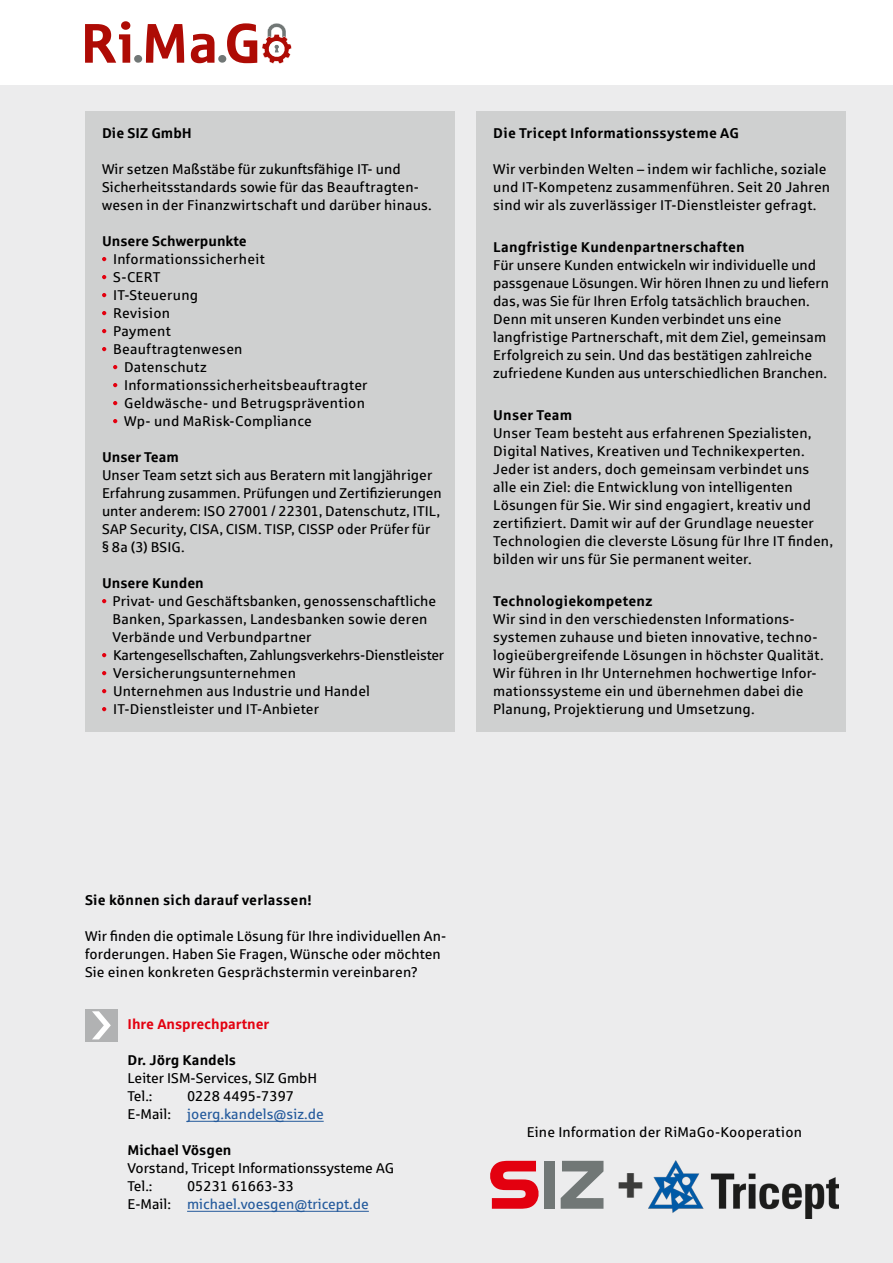
<style>
.page{position:relative;width:893px;height:1263px;background:#fff}
.page>*{position:absolute;margin:0;border:0;box-sizing:border-box;transform-origin:0 0}
.t1{font:700 49.05px "Sparkasse Rg";color:#3b3b3a}
.t2{font:14.25px/18px "Sparkasse Rg";letter-spacing:.01em;color:#000}
.t3{font:700 14.25px "Sparkasse Rg";letter-spacing:.015em;color:#000}
.t4{font:14.25px/18px "Sparkasse Rg";color:#245a9c}
.t5{font:700 14.25px "Sparkasse Rg";color:#e3000f}
.s1{color:#245a9c}
.s2{color:#000}
</style>
<div class="page">
<div style="left:0;top:85px;width:893px;height:1178px;background:#ececed"></div>
<div style="left:85px;top:111px;width:370px;height:620px;background:#cfd0d0"></div>
<svg style="left:102px;top:257px;width:4px;height:4px"></svg>
<svg style="left:102px;top:275px;width:4px;height:4px"></svg>
<svg style="left:102px;top:293px;width:4px;height:4px"></svg>
<svg style="left:102px;top:311px;width:4px;height:4px"></svg>
<svg style="left:102px;top:329px;width:4px;height:4px"></svg>
<svg style="left:102px;top:347px;width:4px;height:4px"></svg>
<svg style="left:113px;top:365px;width:4px;height:4px"></svg>
<svg style="left:113px;top:383px;width:4px;height:4px"></svg>
<svg style="left:113px;top:401px;width:4px;height:4px"></svg>
<svg style="left:113px;top:419px;width:4px;height:4px"></svg>
<svg style="left:102px;top:599px;width:4px;height:4px"></svg>
<svg style="left:102px;top:653px;width:4px;height:4px"></svg>
<svg style="left:102px;top:671px;width:4px;height:4px"></svg>
<svg style="left:102px;top:689px;width:4px;height:4px"></svg>
<svg style="left:102px;top:707px;width:4px;height:4px"></svg>
<div style="left:476px;top:111px;width:370px;height:620px;background:#cfd0d0"></div>
<img style="left:649px;top:1161px;width:190px;height:57px">
<svg style="left:490px;top:1161px;width:49px;height:48px"></svg>
<svg style="left:561px;top:1161px;width:42px;height:48px"></svg>
<div style="left:544px;top:1161px;width:10px;height:48px;background:#717776"></div>
<div style="left:85px;top:1009px;width:33px;height:33px;background:#b1b2b3"></div>
<svg style="left:92px;top:1011px;width:19px;height:28px"></svg>
<hr style="left:187px;top:1121px;width:137px;height:1px;background:#245a9c">
<hr style="left:187px;top:1211px;width:182px;height:1px;background:#245a9c">
<svg style="left:85px;top:21px;width:207px;height:43px"></svg>
<p class="t3" style="left:102px;top:124px;width:91px">Die SIZ GmbH</p>
<p class="t2" style="left:102px;top:160px;width:331px">Wir setzen Maßstäbe für zukunftsfähige IT- und<br>Sicherheitsstandards sowie für das Beauftragten&shy;wesen in der Finanzwirtschaft und darüber hinaus.</p>
<p class="t3" style="left:102px;top:232px;width:146px">Unsere Schwerpunkte</p>
<p class="t2" style="left:113px;top:250px;width:153px">Informationssicherheit</p>
<p class="t2" style="left:113px;top:268px;width:49px">S-CERT</p>
<p class="t2" style="left:113px;top:286px;width:87px">IT-Steuerung</p>
<p class="t2" style="left:113px;top:304px;width:58px">Revision</p>
<p class="t2" style="left:113px;top:322px;width:59px">Payment</p>
<p class="t2" style="left:113px;top:340px;width:131px">Beauftragtenwesen</p>
<p class="t2" style="left:124px;top:358px;width:84px">Datenschutz</p>
<p class="t2" style="left:124px;top:376px;width:245px">Informationssicherheitsbeauftragter</p>
<p class="t2" style="left:124px;top:394px;width:242px">Geldwäsche- und Betrugsprävention</p>
<p class="t2" style="left:124px;top:412px;width:189px">Wp- und MaRisk-Compliance</p>
<p class="t3" style="left:102px;top:448px;width:78px">Unser Team</p>
<p class="t2" style="left:102px;top:466px;width:341px">Unser Team setzt sich aus Beratern mit langjähriger Erfahrung zusammen. Prüfungen und Zertifizierungen unter anderem: ISO 27001 / 22301, Datenschutz, ITIL, SAP Security, CISA, CISM. TISP, CISSP oder Prüfer für<br>§ 8a (3) BSIG.</p>
<p class="t3" style="left:102px;top:574px;width:103px">Unsere Kunden</p>
<p class="t2" style="left:112px;top:592px;width:333px">Privat- und Geschäftsbanken, genossenschaftliche Banken, Sparkassen, Landesbanken sowie deren Verbände und Verbundpartner Kartengesellschaften, Zahlungsverkehrs-Dienstleister Versicherungsunternehmen<br>Unternehmen aus Industrie und Handel IT-Dienstleister und IT-Anbieter</p>
<p class="t3" style="left:493px;top:124px;width:247px">Die Tricept Informationssysteme AG</p>
<p class="t2" style="left:493px;top:160px;width:338px">Wir verbinden Welten – indem wir fachliche, soziale und IT-Kompetenz zusammenführen. Seit 20 Jahren sind wir als zuverlässiger IT-Dienstleister gefragt.</p>
<p class="t3" style="left:493px;top:238px;width:253px">Langfristige Kundenpartnerschaften</p>
<p class="t2" style="left:493px;top:256px;width:337px">Für unsere Kunden entwickeln wir individuelle und passgenaue Lösungen. Wir hören Ihnen zu und liefern das, was Sie für Ihren Erfolg tatsächlich brauchen.<br>Denn mit unseren Kunden verbindet uns eine langfristige Partnerschaft, mit dem Ziel, gemeinsam Erfolgreich zu sein. Und das bestätigen zahlreiche zufriedene Kunden aus unterschiedlichen Branchen.</p>
<p class="t3" style="left:493px;top:406px;width:80px">Unser Team</p>
<p class="t2" style="left:493px;top:424px;width:341px">Unser Team besteht aus erfahrenen Spezialisten, Digital Natives, Kreativen und Technikexperten.<br>Jeder ist anders, doch gemeinsam verbindet uns alle ein Ziel: die Entwicklung von intelligenten Lösungen für Sie. Wir sind engagiert, kreativ und zertifiziert. Damit wir auf der Grundlage neuester Technologien die cleverste Lösung für Ihre IT finden, bilden wir uns für Sie permanent weiter.</p>
<p class="t3" style="left:493px;top:592px;width:161px">Technologiekompetenz</p>
<p class="t2" style="left:493px;top:610px;width:332px">Wir sind in den verschiedensten Informations&shy;systemen zuhause und bieten innovative, techno&shy;logieübergreifende Lösungen in höchster Qualität.<br>Wir führen in Ihr Unternehmen hochwertige Infor&shy;mationssysteme ein und übernehmen dabei die Planung, Projektierung und Umsetzung.</p>
<p class="t3" style="left:85px;top:891px;width:228px">Sie können sich darauf verlassen!</p>
<p class="t2" style="left:85px;top:926px;width:363px">Wir finden die optimale Lösung für Ihre individuellen An&shy;forderungen. Haben Sie Fragen, Wünsche oder möchten<br>Sie einen konkreten Gesprächstermin vereinbaren?</p>
<p class="t5" style="left:128px;top:1015px;width:143px">Ihre Ansprechpartner</p>
<p class="t3" style="left:128px;top:1051px;width:110px">Dr. Jörg Kandels</p>
<p class="t2" style="left:128px;top:1068px;width:191px">Leiter ISM-Services, SIZ GmbH<br>Tel.:</p>
<p class="t2" style="left:128px;top:1086px;width:198px;text-indent:60px">0228 4495-7397<br>E-Mail: <span class="s1">joerg.kandels@siz.de</span></p>
<p class="t3" style="left:128px;top:1141px;width:105px">Michael Vösgen</p>
<p class="t2" style="left:128px;top:1158px;width:268px">Vorstand, Tricept Informationssysteme AG<br>Tel.:</p>
<p class="t4" style="left:128px;top:1176px;width:243px;text-indent:60px"><span class="s2">05231 61663-33<br>E-Mail:</span> michael.voesgen@tricept.de</p>
<p class="t2" style="left:527px;top:1122px;width:277px">Eine Information der RiMaGo-Kooperation</p>
<h1 class="t1" style="left:616px;top:1154px;width:30px">+</h1>
</div>
